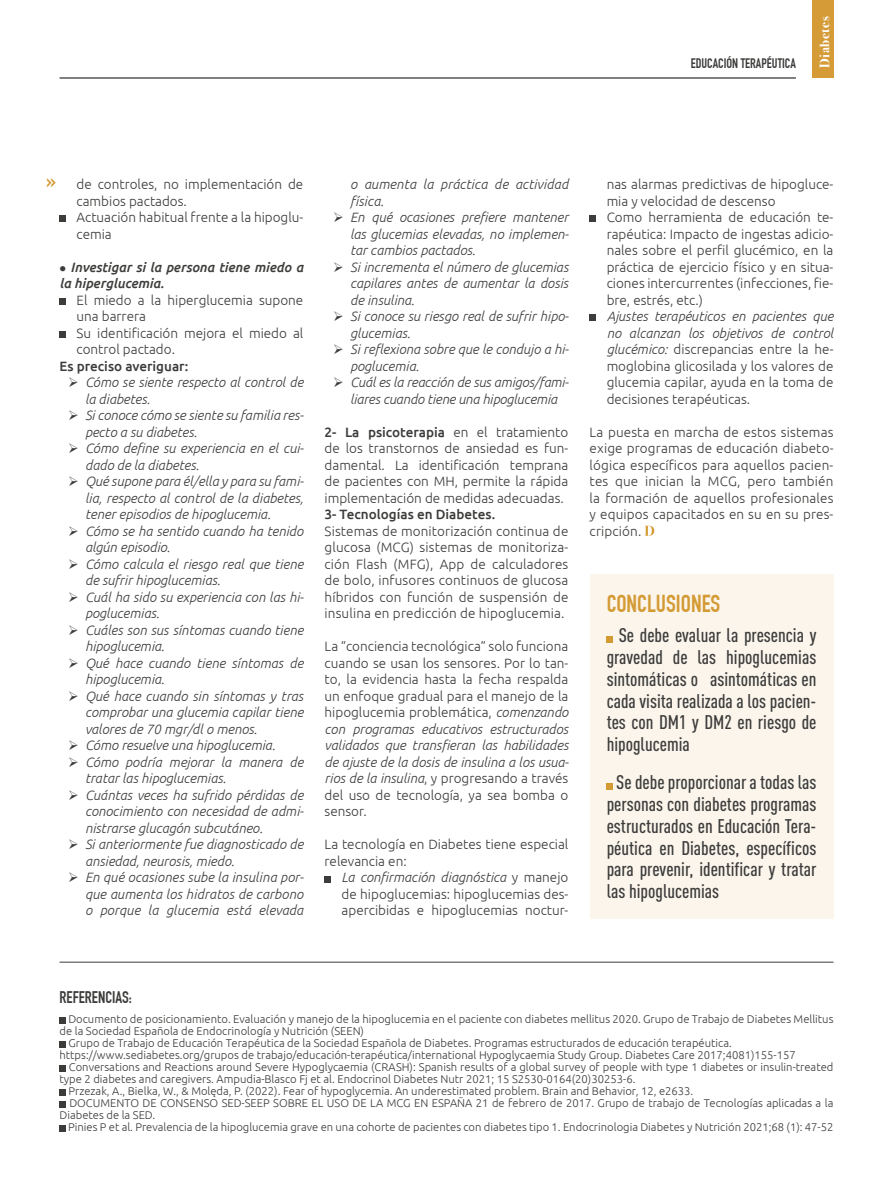
<style>
.page{position:relative;width:893px;height:1191px;background:#fff}
.page>*{position:absolute;margin:0;border:0;box-sizing:border-box;transform-origin:0 0}
.t1{font:24px "DIN Engschrift Std";color:#d49b35}
.t2{font:22.5px "DIN Engschrift Std";color:#d49b35}
.t3{font:500 condensed 19.5px/21.8px "DIN Pro";color:#3c3c3b;text-align:justify}
.t4{font:16.5px "DIN Engschrift Std";color:#3c3c3b}
.t5{font:300 13.5px/16.5px "Ubuntu";color:#3c3c3b;text-align:justify}
.t6{font:italic 300 13.5px/16.5px "Ubuntu";color:#3c3c3b}
.t7{font:italic 500 13.5px/16.5px "Ubuntu";color:#3c3c3b}
.t8{font:500 13.5px "Ubuntu";color:#3c3c3b}
.t9{font:13.5px "DIN Engschrift Std";color:#3c3c3b}
.t10{font:700 13.5px "Bodoni Svty Two ITCTT";letter-spacing:.04em;color:#fff}
.t11{font:300 11.25px "Ubuntu";color:#3c3c3b}
.s1{font-weight:500}
.s2{font-style:italic}
</style>
<div class="page">
<hr style="left:60px;top:78px;width:736px;height:1px;background:#000">
<div style="left:812px;top:0;width:21px;height:78px;background:#d59b37"></div>
<svg style="left:60px;top:216px;width:6px;height:6px"></svg>
<div style="left:60px;top:298px;width:6px;height:7px;background:#3c3c3b"></div>
<div style="left:60px;top:331px;width:6px;height:7px;background:#3c3c3b"></div>
<svg style="left:325px;top:876px;width:6px;height:6px"></svg>
<svg style="left:590px;top:216px;width:6px;height:6px"></svg>
<svg style="left:590px;top:315px;width:6px;height:6px"></svg>
<svg style="left:645px;top:526px;width:9px;height:10px"></svg>
<div style="left:590px;top:574px;width:243px;height:344px;background:#fbf5ec"></div>
<svg style="left:607px;top:636px;width:6px;height:6px"></svg>
<svg style="left:607px;top:783px;width:6px;height:6px"></svg>
<svg style="left:60px;top:1017px;width:6px;height:6px"></svg>
<svg style="left:60px;top:1041px;width:6px;height:6px"></svg>
<svg style="left:60px;top:1065px;width:6px;height:6px"></svg>
<svg style="left:60px;top:1089px;width:6px;height:6px"></svg>
<svg style="left:60px;top:1101px;width:6px;height:6px"></svg>
<svg style="left:60px;top:1125px;width:6px;height:6px"></svg>
<hr style="left:60px;top:961px;width:773px;height:1px;background:#3c3c3b">
<p class="t9" style="left:691px;top:55px;width:107px">EDUCACIÓN TERAPÉUTICA</p>
<p class="t10" style="left:813px;top:68px;width:53px;rotate:-90deg">Diabetes</p>
<h2 class="t2" style="left:46px;top:168px;width:11px">»</h2>
<p class="t5" style="left:77px;top:176px;width:228px;text-align:left">de controles, no implementación de cambios pactados.<br>Actuación habitual frente a la hipoglu&shy;cemia</p>
<p class="t7" style="left:60px;top:258px;width:245px">● Investigar si la persona tiene miedo a la hiperglucemia.</p>
<p class="t5" style="left:77px;top:291px;width:228px;text-align:left">El miedo a la hiperglucemia supone una barrera<br>Su identificación mejora el miedo al control pactado.</p>
<p class="t8" style="left:60px;top:357px;width:130px">Es preciso averiguar:</p>
<p class="t6" style="left:85px;top:374px;width:220px;text-indent:-17px">➢ Cómo se siente respecto al control de la diabetes.</p>
<p class="t6" style="left:85px;top:407px;width:220px;text-indent:-17px">➢ Si conoce cómo se siente su familia res&shy;pecto a su diabetes.</p>
<p class="t6" style="left:85px;top:440px;width:220px;text-indent:-17px">➢ Cómo define su experiencia en el cui&shy;dado de la diabetes.</p>
<p class="t6" style="left:85px;top:473px;width:220px;text-align:justify;text-indent:-17px">➢ Qué supone para él/ella y para su fami&shy;lia, respecto al control de la diabetes, tener episodios de hipoglucemia.</p>
<p class="t6" style="left:85px;top:522px;width:220px;text-indent:-17px">➢ Cómo se ha sentido cuando ha tenido algún episodio.</p>
<p class="t6" style="left:85px;top:555px;width:220px;text-indent:-17px">➢ Cómo calcula el riesgo real que tiene de sufrir hipoglucemias.</p>
<p class="t6" style="left:85px;top:588px;width:220px;text-indent:-17px">➢ Cuál ha sido su experiencia con las hi&shy;poglucemias.</p>
<p class="t6" style="left:85px;top:621px;width:220px;text-indent:-17px">➢ Cuáles son sus síntomas cuando tiene hipoglucemia.</p>
<p class="t6" style="left:85px;top:654px;width:220px;text-indent:-17px">➢ Qué hace cuando tiene síntomas de hipoglucemia.</p>
<p class="t6" style="left:85px;top:687px;width:220px;text-align:justify;text-indent:-17px">➢ Qué hace cuando sin síntomas y tras comprobar una glucemia capilar tiene valores de 70 mgr/dl o menos.</p>
<p class="t6" style="left:68px;top:737px;width:209px">➢ Cómo resuelve una hipoglucemia.</p>
<p class="t6" style="left:85px;top:753px;width:220px;text-indent:-17px">➢ Cómo podría mejorar la manera de tratar las hipoglucemias.</p>
<p class="t6" style="left:85px;top:786px;width:220px;text-align:justify;text-indent:-17px">➢ Cuántas veces ha sufrido pérdidas de conocimiento con necesidad de admi&shy;nistrarse glucagón subcutáneo.</p>
<p class="t6" style="left:85px;top:836px;width:220px;text-indent:-17px">➢ Si anteriormente fue diagnosticado de ansiedad, neurosis, miedo.</p>
<p class="t6" style="left:85px;top:869px;width:220px;text-align:justify;text-indent:-17px">➢ En qué ocasiones sube la insulina por&shy;que aumenta los hidratos de carbono o porque la glucemia está elevada</p>
<p class="t6" style="left:350px;top:176px;width:220px">o aumenta la práctica de actividad física.</p>
<p class="t6" style="left:350px;top:209px;width:220px;text-align:justify;text-indent:-17px">➢ En qué ocasiones prefiere mantener las glucemias elevadas, no implemen&shy;tar cambios pactados.</p>
<p class="t6" style="left:350px;top:258px;width:220px;text-align:justify;text-indent:-17px">➢ Si incrementa el número de glucemias capilares antes de aumentar la dosis de insulina.</p>
<p class="t6" style="left:350px;top:308px;width:220px;text-indent:-17px">➢ Si conoce su riesgo real de sufrir hipo&shy;glucemias.</p>
<p class="t6" style="left:350px;top:341px;width:220px;text-indent:-17px">➢ Si reflexiona sobre que le condujo a hi&shy;poglucemia.</p>
<p class="t6" style="left:333px;top:374px;width:237px;text-align:center">➢ Cuál es la reacción de sus amigos/fami&shy;liares cuando tiene una hipoglucemia</p>
<p class="t5" style="left:325px;top:423px;width:245px"><span class="s1">2- La psicoterapia</span> en el tratamiento de los transtornos de ansiedad es fun&shy;damental. La identificación temprana de pacientes con MH, permite la rápida implementación de medidas adecuadas.</p>
<p class="t8" style="left:325px;top:506px;width:172px">3- Tecnologías en Diabetes.</p>
<p class="t5" style="left:325px;top:522px;width:245px">Sistemas de monitorización continua de glucosa (MCG) sistemas de monitoriza&shy;ción Flash (MFG), App de calculadores de bolo, infusores continuos de glucosa híbridos con función de suspensión de insulina en predicción de hipoglucemia.</p>
<p class="t5" style="left:325px;top:637px;width:246px">La “conciencia tecnológica” solo funciona cuando se usan los sensores. Por lo tan&shy;to, la evidencia hasta la fecha respalda un enfoque gradual para el manejo de la hipoglucemia problemática, <span class="s2">comenzando con programas educativos estructurados validados que transfieran las habilidades de ajuste de la dosis de insulina a los usua&shy;rios de la insulina</span>, y progresando a través del uso de tecnología, ya sea bomba o sensor.</p>
<p class="t5" style="left:325px;top:835px;width:245px">La tecnología en Diabetes tiene especial relevancia en:</p>
<p class="t5" style="left:342px;top:869px;width:228px"><span class="s2">La confirmación diagnóstica</span> y manejo de hipoglucemias: hipoglucemias des&shy;apercibidas e hipoglucemias noctur-</p>
<p class="t5" style="left:607px;top:176px;width:228px;text-align:left">nas alarmas predictivas de hipogluce&shy;mia y velocidad de descenso<br>Como herramienta de educación te&shy;rapéutica: Impacto de ingestas adicio&shy;nales sobre el perfil glucémico, en la práctica de ejercicio físico y en situa&shy;ciones intercurrentes (infecciones, fie&shy;bre, estrés, etc.)</p>
<p class="t5" style="left:607px;top:308px;width:228px"><span class="s2">Ajustes terapéuticos en pacientes que no alcanzan los objetivos de control glucémico:</span> discrepancias entre la he&shy;moglobina glicosilada y los valores de glucemia capilar, ayuda en la toma de decisiones terapéuticas.</p>
<p class="t5" style="left:590px;top:423px;width:245px">La puesta en marcha de estos sistemas exige programas de educación diabeto&shy;lógica específicos para aquellos pacien&shy;tes que inician la MCG, pero también la formación de aquellos profesionales y equipos capacitados en su en su pres&shy;cripción.</p>
<h1 class="t1" style="left:607px;top:589px;width:115px">CONCLUSIONES</h1>
<h3 class="t3" style="left:607px;top:623px;width:211px;text-indent:12px">Se debe evaluar la presencia y gravedad de las hipoglucemias sintomáticas o asintomáticas en cada visita realizada a los pacien&shy;tes con DM1 y DM2 en riesgo de hipoglucemia</h3>
<h3 class="t3" style="left:607px;top:770px;width:211px;text-indent:10px">Se debe proporcionar a todas las personas con diabetes programas estructurados en Educación Tera&shy;péutica en Diabetes, específicos para prevenir, identificar y tratar las hipoglucemias</h3>
<p class="t4" style="left:60px;top:987px;width:74px">REFERENCIAS:</p>
<p class="t11" style="left:68px;top:1012px;width:767px">Documento de posicionamiento. Evaluación y manejo de la hipoglucemia en el paciente con diabetes mellitus 2020. Grupo de Trabajo de Diabetes Mellitus</p>
<p class="t11" style="left:60px;top:1024px;width:306px">de la Sociedad Española de Endocrinología y Nutrición (SEEN)</p>
<p class="t11" style="left:68px;top:1036px;width:665px">Grupo de Trabajo de Educación Terapéutica de la Sociedad Española de Diabetes. Programas estructurados de educación terapéutica.</p>
<p class="t11" style="left:60px;top:1048px;width:738px">https://www.sediabetes.org/grupos de trabajo/educación-terapéutica/international Hypoglycaemia Study Group. Diabetes Care 2017;4081)155-157</p>
<p class="t11" style="left:69px;top:1060px;width:766px">Conversations and Reactions around Severe Hypoglycaemia (CRASH): Spanish results of a global survey of people with type 1 diabetes or insulin-treated</p>
<p class="t11" style="left:60px;top:1072px;width:577px">type 2 diabetes and caregivers. Ampudia-Blasco Fj et al. Endocrinol Diabetes Nutr 2021; 15 S2530-0164(20)30253-6.</p>
<p class="t11" style="left:68px;top:1084px;width:626px">Przezak, A., Bielka, W., &amp; Molęda, P. (2022). Fear of hypoglycemia. An underestimated problem. Brain and Behavior, 12, e2633.</p>
<p class="t11" style="left:69px;top:1096px;width:765px">DOCUMENTO DE CONSENSO SED-SEEP SOBRE EL USO DE LA MCG EN ESPAÑA 21 de febrero de 2017. Grupo de trabajo de Tecnologías aplicadas a la</p>
<p class="t11" style="left:60px;top:1108px;width:97px">Diabetes de la SED.</p>
<p class="t11" style="left:68px;top:1120px;width:767px">Pinies P et al. Prevalencia de la hipoglucemia grave en una cohorte de pacientes con diabetes tipo 1. Endocrinologia Diabetes y Nutrición 2021;68 (1): 47-52</p>
</div>
